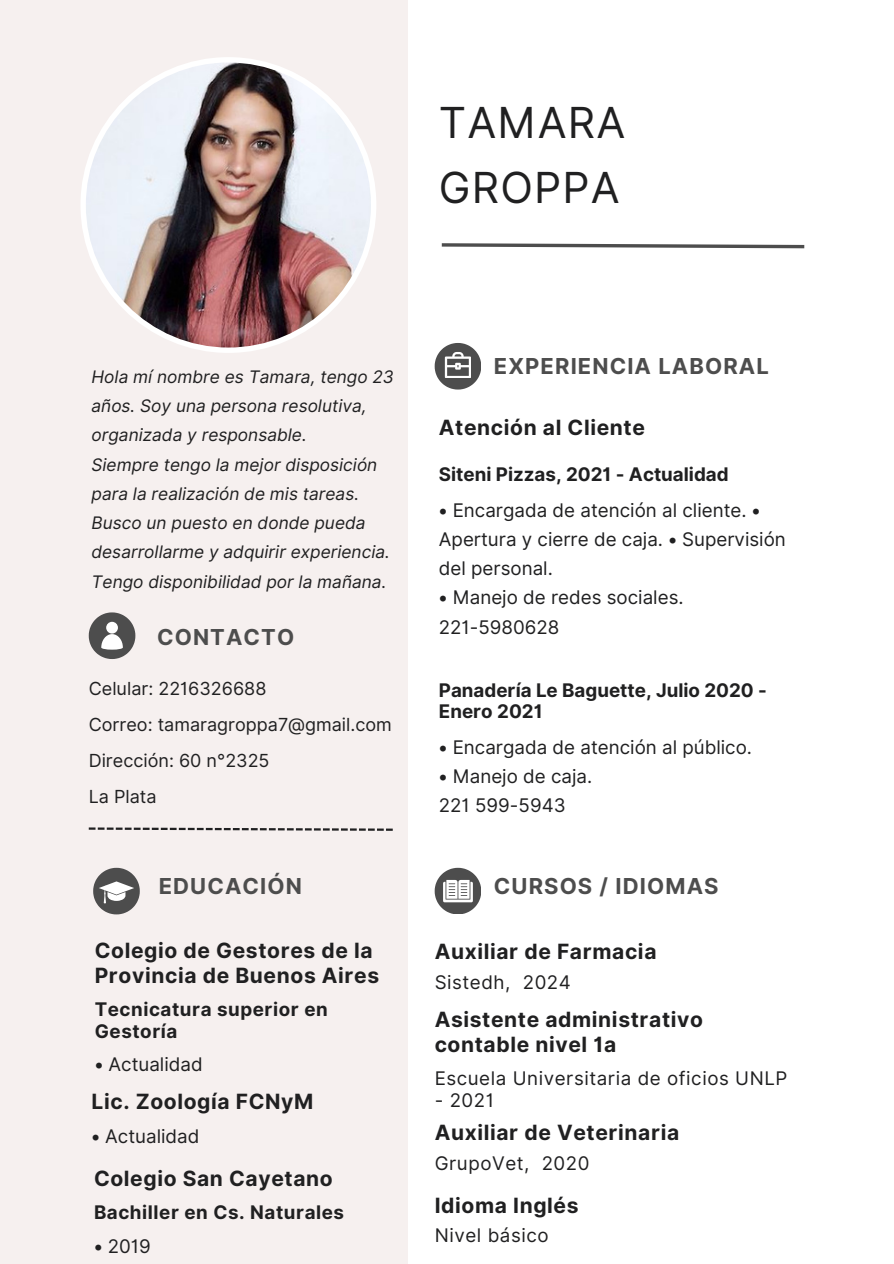
<style>
.page{position:relative;width:894px;height:1264px;background:#fff}
.page>*{position:absolute;margin:0;border:0;box-sizing:border-box;transform-origin:0 0}
.t1{font:42.75px/64.2px "Inter";letter-spacing:.025em;color:#202021}
.t2{font:700 21.9px "Inter";letter-spacing:.05em;color:#4d4d4d}
.t3{font:700 21px/24.8px "Inter";letter-spacing:.03em;color:#202021}
.t4{font:18.75px/29.2px "Inter";color:#202021}
.t5{font:18.75px "Inter";letter-spacing:.03em;color:#202021}
.t6{font:700 18.75px/21.3px "Inter";color:#202021}
.t7{font:700 18.75px/21.3px "Inter";letter-spacing:.03em;color:#202021}
.t8{font:18px "Inter";color:#202021}
.t9{font:italic 17.25px/29.2px "Inter";color:#202021}
</style>
<div class="page">
<div style="left:0;top:0;width:407px;height:1263px;background:#f6f0ef"></div>
<svg style="left:89px;top:827px;width:303px;height:3px"></svg>
<img style="left:81px;top:57px;width:295px;height:296px">
<svg style="left:434px;top:343px;width:46px;height:46px"></svg>
<svg style="left:93px;top:867px;width:47px;height:47px"></svg>
<svg style="left:89px;top:612px;width:46px;height:47px"></svg>
<svg style="left:434px;top:867px;width:46px;height:47px"></svg>
<svg style="left:441px;top:243px;width:364px;height:6px"></svg>
<h4 class="t1" style="left:439px;top:91px;width:188px">TAMARA<br>GROPPA</h4>
<p class="t9" style="left:91px;top:362px;width:304px">Hola mí nombre es Tamara, tengo 23 años. Soy una persona resolutiva, organizada y responsable.</p>
<p class="t9" style="left:91px;top:449px;width:300px">Siempre tengo la mejor disposición para la realización de mis tareas.<br>Busco un puesto en donde pueda desarrollarme y adquirir experiencia.</p>
<p class="t9" style="left:91px;top:566px;width:296px">Tengo disponibilidad por la mañana.</p>
<p class="t2" style="left:157px;top:624px;width:138px">CONTACTO</p>
<p class="t8" style="left:89px;top:678px;width:179px">Celular: 2216326688</p>
<h3 class="t8" style="left:89px;top:714px;width:304px">Correo: tamaragroppa7@gmail.com</h3>
<h4 class="t8" style="left:89px;top:750px;width:182px">Dirección: 60 n°2325</h4>
<p class="t8" style="left:89px;top:786px;width:69px">La Plata</p>
<p class="t2" style="left:159px;top:873px;width:145px">EDUCACIÓN</p>
<h1 class="t3" style="left:95px;top:938px;width:286px">Colegio de Gestores de la<br>Provincia de Buenos Aires</h1>
<p class="t7" style="left:95px;top:998px;width:234px">Tecnicatura superior en<br>Gestoría</p>
<p class="t4" style="left:95px;top:1049px;width:109px">• Actualidad</p>
<p class="t3" style="left:91px;top:1088px;width:223px">Lic. Zoología FCNyM</p>
<p class="t4" style="left:91px;top:1121px;width:109px">• Actualidad</p>
<p class="t3" style="left:94px;top:1165px;width:240px">Colegio San Cayetano</p>
<p class="t7" style="left:94px;top:1201px;width:251px">Bachiller en Cs. Naturales</p>
<p class="t4" style="left:94px;top:1231px;width:58px">• 2019</p>
<p class="t2" style="left:494px;top:352px;width:276px">EXPERIENCIA LABORAL</p>
<h3 class="t3" style="left:439px;top:415px;width:207px">Atención al Cliente</h3>
<p class="t6" style="left:439px;top:463px;width:291px">Siteni Pizzas, 2021 - Actualidad</p>
<p class="t4" style="left:439px;top:495px;width:348px">• Encargada de atención al cliente. •<br>Apertura y cierre de caja. • Supervisión del personal.</p>
<h3 class="t4" style="left:439px;top:583px;width:246px">• Manejo de redes sociales.</h3>
<h4 class="t4" style="left:439px;top:612px;width:122px">221-5980628</h4>
<p class="t6" style="left:439px;top:679px;width:329px">Panadería Le Baguette, Julio 2020 -<br>Enero 2021</p>
<p class="t4" style="left:439px;top:732px;width:314px">• Encargada de atención al público.</p>
<p class="t4" style="left:439px;top:761px;width:155px">• Manejo de caja.</p>
<p class="t4" style="left:439px;top:790px;width:128px">221 599-5943</p>
<p class="t2" style="left:494px;top:873px;width:226px">CURSOS / IDIOMAS</p>
<p class="t3" style="left:434px;top:939px;width:223px">Auxiliar de Farmacia</p>
<p class="t5" style="left:434px;top:971px;width:138px">Sistedh, 2024</p>
<p class="t3" style="left:434px;top:1006px;width:270px">Asistente administrativo contable nivel 1a</p>
<p class="t5" style="left:434px;top:1067px;width:354px">Escuela Universitaria de oficios UNLP</p>
<p class="t4" style="left:434px;top:1085px;width:61px">- 2021</p>
<h3 class="t3" style="left:434px;top:1120px;width:246px">Auxiliar de Veterinaria</h3>
<h4 class="t5" style="left:434px;top:1151px;width:156px">GrupoVet, 2020</h4>
<p class="t3" style="left:434px;top:1192px;width:145px">Idioma Inglés</p>
<p class="t5" style="left:434px;top:1223px;width:115px">Nivel básico</p>
</div>
